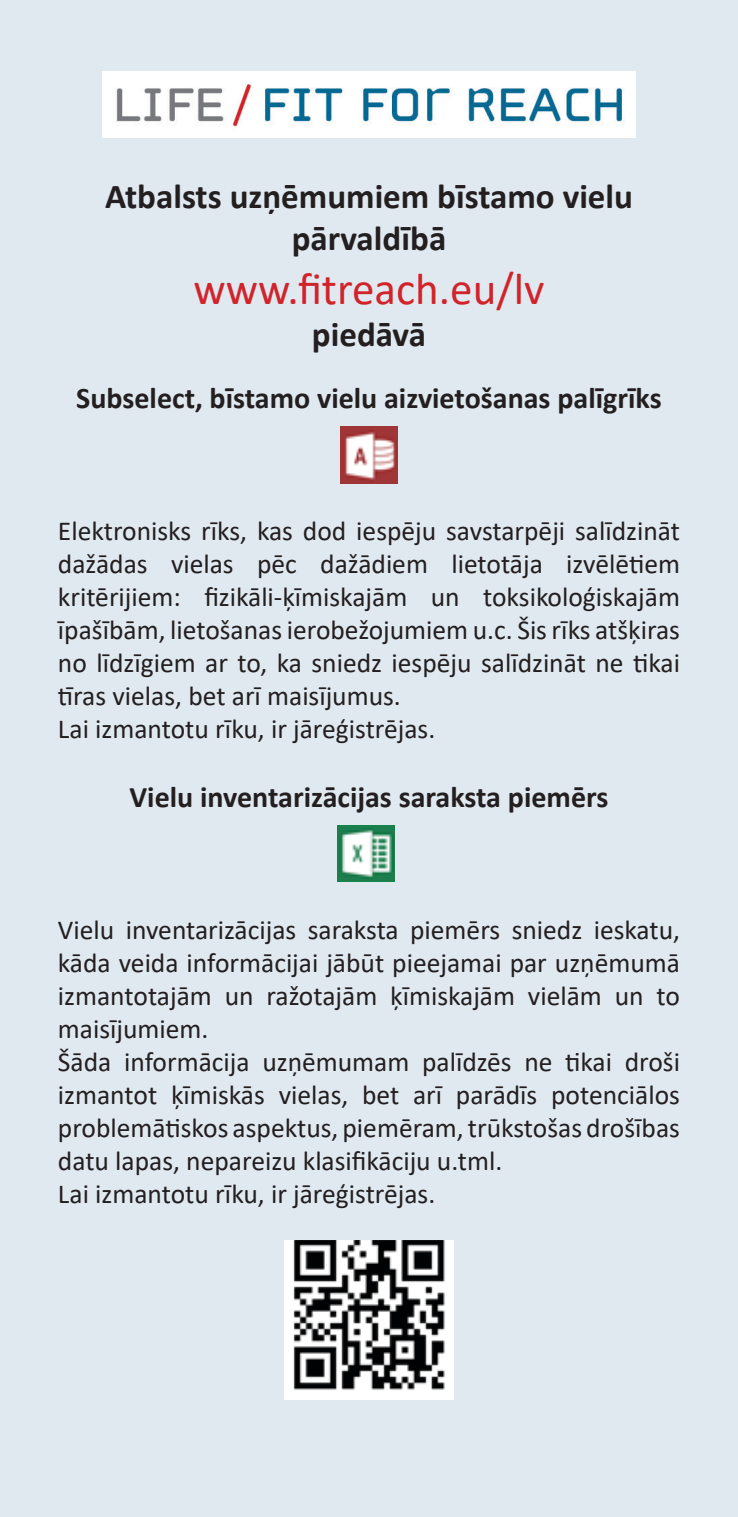
<style>
.page{position:relative;width:738px;height:1517px;background:#fff}
.page>*{position:absolute;margin:0;border:0;box-sizing:border-box;transform-origin:0 0}
.t1{font:45px "Calibri";color:#d2232a}
.t2{font:700 35px/42px "Calibri";color:#231f20;text-align:center}
.teksts{font:700 30px "Calibri";color:#231f20}
.teksts-2{font:27.5px/33px "Calibri";color:#231f20;text-align:justify}
</style>
<div class="page">
<div style="left:0;top:0;width:737px;height:1517px;background:#e0e9f0"></div>
<img style="left:340px;top:426px;width:57px;height:57px">
<img style="left:284px;top:1240px;width:169px;height:159px">
<img style="left:337px;top:825px;width:57px;height:57px">
<img style="left:103px;top:72px;width:531px;height:65px">
<p class="t2" style="left:105px;top:175px;width:529px">Atbalsts uzņēmumiem bīstamo vielu pārvaldībā</p>
<h1 class="t1" style="left:193px;top:258px;width:352px">www.fitreach.eu/lv</h1>
<p class="t2" style="left:312px;top:313px;width:115px">piedāvā</p>
<p class="teksts" style="left:76px;top:376px;width:586px">Subselect, bīstamo vielu aizvietošanas palīgrīks</p>
<p class="teksts-2" style="left:58px;top:513px;width:623px">Elektronisks rīks, kas dod iespēju savstarpēji salīdzināt dažādas vielas pēc dažādiem lietotāja izvēlētiem kritērijiem: fizikāli-ķīmiskajām un toksikoloģiskajām īpašībām, lietošanas ierobežojumiem u.c. Šis rīks atšķiras no līdzīgiem ar to, ka sniedz iespēju salīdzināt ne tikai tīras vielas, bet arī maisījumus.</p>
<p class="teksts-2" style="left:58px;top:711px;width:378px">Lai izmantotu rīku, ir jāreģistrējas.</p>
<p class="teksts" style="left:129px;top:775px;width:480px">Vielu inventarizācijas saraksta piemērs</p>
<p class="teksts-2" style="left:58px;top:912px;width:623px">Vielu inventarizācijas saraksta piemērs sniedz ieskatu, kāda veida informācijai jābūt pieejamai par uzņēmumā izmantotajām un ražotajām ķīmiskajām vielām un to maisījumiem.</p>
<p class="teksts-2" style="left:58px;top:1044px;width:623px">Šāda informācija uzņēmumam palīdzēs ne tikai droši izmantot ķīmiskās vielas, bet arī parādīs potenciālos problemātiskos aspektus, piemēram, trūkstošas drošības datu lapas, nepareizu klasifikāciju u.tml.</p>
<p class="teksts-2" style="left:58px;top:1176px;width:378px">Lai izmantotu rīku, ir jāreģistrējas.</p>
</div>
